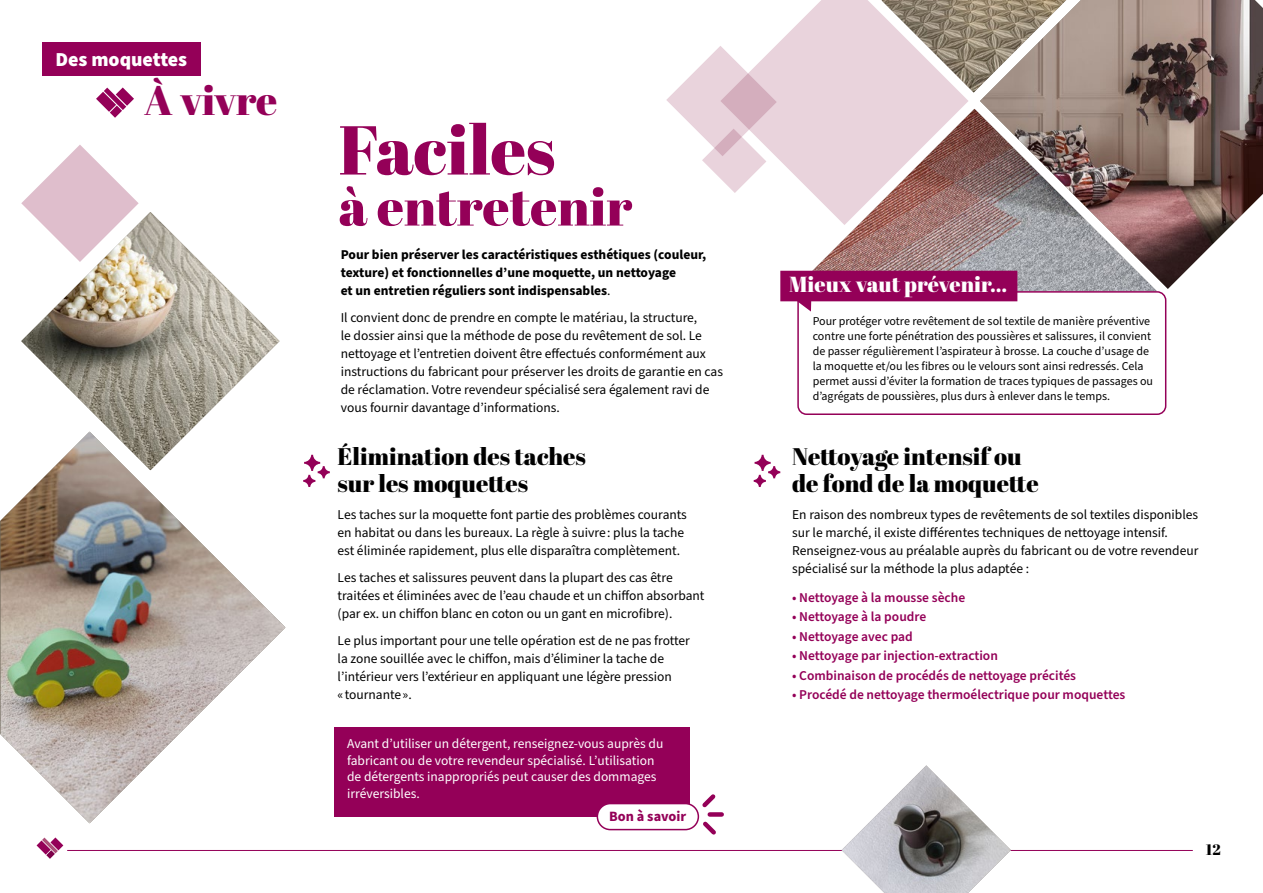
<style>
.page{position:relative;width:1263px;height:893px;background:#fff}
.page>*{position:absolute;margin:0;border:0;box-sizing:border-box;transform-origin:0 0}
.t1{font:69px "Abril Fatface";color:#940058}
.t2{font:52.5px "Abril Fatface";color:#940058}
.t3{font:41.25px "Abril Fatface";color:#940058}
.t4{font:24px/27px "Abril Fatface";color:#000}
.t5{font:21.75px "Abril Fatface";color:#fff}
.t6{font:900 19.8px "Source Sans Pro";color:#fff}
.t7{font:900 18px "Source Sans Pro";color:#fff}
.t8{font:15px "Abril Fatface";color:#000}
.t9{font:700 14.25px "Source Sans Pro";color:#940058}
.t10{font:13.5px/18px "Source Sans Pro";color:#000}
.t11{font:600 13.5px "Source Sans Pro";color:#940058}
.t12{font:13.5px/16.5px "Source Sans Pro";color:#fff}
.t13{font:700 13.5px/18px "Source Sans Pro";color:#000}
.t14{font:12px/15px "Source Sans Pro";color:#000}
.s1{font-weight:400}
</style>
<div class="page">
<hr style="left:67px;top:850px;width:1126px;height:1px;background:#940058">
<img style="left:792px;top:109px;width:365px;height:182px">
<img style="left:1px;top:470px;width:284px;height:353px">
<img style="left:21px;top:212px;width:259px;height:258px">
<img style="left:980px;top:0;width:283px;height:289px">
<svg style="left:776px;top:0;width:192px;height:225px;background:#ddc6cb"></svg>
<svg style="left:666px;top:46px;width:111px;height:147px"></svg>
<svg style="left:21px;top:145px;width:118px;height:117px"></svg>
<img style="left:841px;top:765px;width:170px;height:128px">
<img style="left:882px;top:0;width:184px;height:93px">
<svg style="left:96px;top:87px;width:38px;height:31px"></svg>
<div style="left:43px;top:43px;width:158px;height:33px;background:#940058"></div>
<div style="left:797px;top:291px;width:369px;height:124px;border:2px solid #940058;border-radius:9px"></div>
<svg style="left:780px;top:271px;width:237px;height:41px"></svg>
<svg style="left:303px;top:455px;width:27px;height:32px"></svg>
<svg style="left:754px;top:455px;width:26px;height:32px"></svg>
<div style="left:334px;top:727px;width:355px;height:90px;background:#940058"></div>
<svg style="left:702px;top:794px;width:14px;height:14px"></svg>
<div style="left:710px;top:812px;width:12px;height:5px;background:#940058"></div>
<svg style="left:699px;top:817px;width:17px;height:18px"></svg>
<div style="left:597px;top:804px;width:101px;height:26px;background:#fff;border-radius:13px"></div>
<div style="left:597px;top:803px;width:102px;height:27px;border:2px solid #940058;border-radius:13px"></div>
<svg style="left:37px;top:837px;width:26px;height:22px"></svg>
<h3 class="t7" style="left:54px;top:46px;width:135px">Éveillez vos sens</h3>
<h3 class="t3" style="left:144px;top:71px;width:135px">À vivre</h3>
<h3 class="t6" style="left:55px;top:46px;width:133px">Des moquettes</h3>
<h1 class="t1" style="left:339px;top:102px;width:218px">Faciles</h1>
<h2 class="t2" style="left:339px;top:170px;width:295px">à entretenir</h2>
<p class="t13" style="left:341px;top:246px;width:367px">Pour bien préserver les caractéristiques esthétiques (couleur, texture) et fonctionnelles d’une moquette, un nettoyage<br>et un entretien réguliers sont indispensables<span class="s1">.</span></p>
<p class="t10" style="left:341px;top:309px;width:384px">Il convient donc de prendre en compte le matériau, la structure,<br>le dossier ainsi que la méthode de pose du revêtement de sol. Le nettoyage et l’entretien doivent être effectués conformément aux instructions du fabricant pour préserver les droits de garantie en cas de réclamation. Votre revendeur spécialisé sera également ravi de vous fournir davantage d’informations.</p>
<h3 class="t4" style="left:338px;top:443px;width:250px">Élimination des taches sur les moquettes</h3>
<p class="t10" style="left:338px;top:506px;width:351px">Les taches sur la moquette font partie des problèmes courants en habitat ou dans les bureaux. La règle à suivre : plus la tache est éliminée rapidement, plus elle disparaîtra complètement.</p>
<p class="t10" style="left:338px;top:569px;width:368px">Les taches et salissures peuvent dans la plupart des cas être traitées et éliminées avec de l’eau chaude et un chiffon absorbant (par ex. un chiffon blanc en coton ou un gant en microfibre).</p>
<p class="t10" style="left:338px;top:632px;width:354px">Le plus important pour une telle opération est de ne pas frotter la zone souillée avec le chiffon, mais d’éliminer la tache de l’intérieur vers l’extérieur en appliquant une légère pression<br>« tournante ».</p>
<p class="t12" style="left:347px;top:736px;width:318px">Avant d’utiliser un détergent, renseignez-vous auprès du fabricant ou de votre revendeur spécialisé. L’utilisation de détergents inappropriés peut causer des dommages irréversibles.</p>
<p class="t9" style="left:609px;top:807px;width:79px">Bon à savoir</p>
<h3 class="t5" style="left:789px;top:269px;width:220px">Mieux vaut prévenir...</h3>
<p class="t14" style="left:813px;top:313px;width:342px">Pour protéger votre revêtement de sol textile de manière préventive contre une forte pénétration des poussières et salissures, il convient de passer régulièrement l’aspirateur à brosse. La couche d’usage de la moquette et/ou les fibres ou le velours sont ainsi redressés. Cela permet aussi d’éviter la formation de traces typiques de passages ou d’agrégats de poussières, plus durs à enlever dans le temps.</p>
<h3 class="t4" style="left:792px;top:443px;width:248px">Nettoyage intensif ou de fond de la moquette</h3>
<p class="t10" style="left:792px;top:506px;width:408px">En raison des nombreux types de revêtements de sol textiles disponibles sur le marché, il existe différentes techniques de nettoyage intensif.<br>Renseignez-vous au préalable auprès du fabricant ou de votre revendeur spécialisé sur la méthode la plus adaptée :</p>
<p class="t11" style="left:792px;top:588px;width:175px">• Nettoyage à la mousse sèche</p>
<p class="t11" style="left:792px;top:608px;width:136px">• Nettoyage à la poudre</p>
<p class="t11" style="left:792px;top:627px;width:122px">• Nettoyage avec pad</p>
<p class="t11" style="left:792px;top:647px;width:207px">• Nettoyage par injection-extraction</p>
<p class="t11" style="left:792px;top:666px;width:285px">• Combinaison de procédés de nettoyage précités</p>
<p class="t11" style="left:792px;top:686px;width:335px">• Procédé de nettoyage thermoélectrique pour moquettes</p>
<p class="t8" style="left:1206px;top:839px;width:16px">12</p>
</div>
